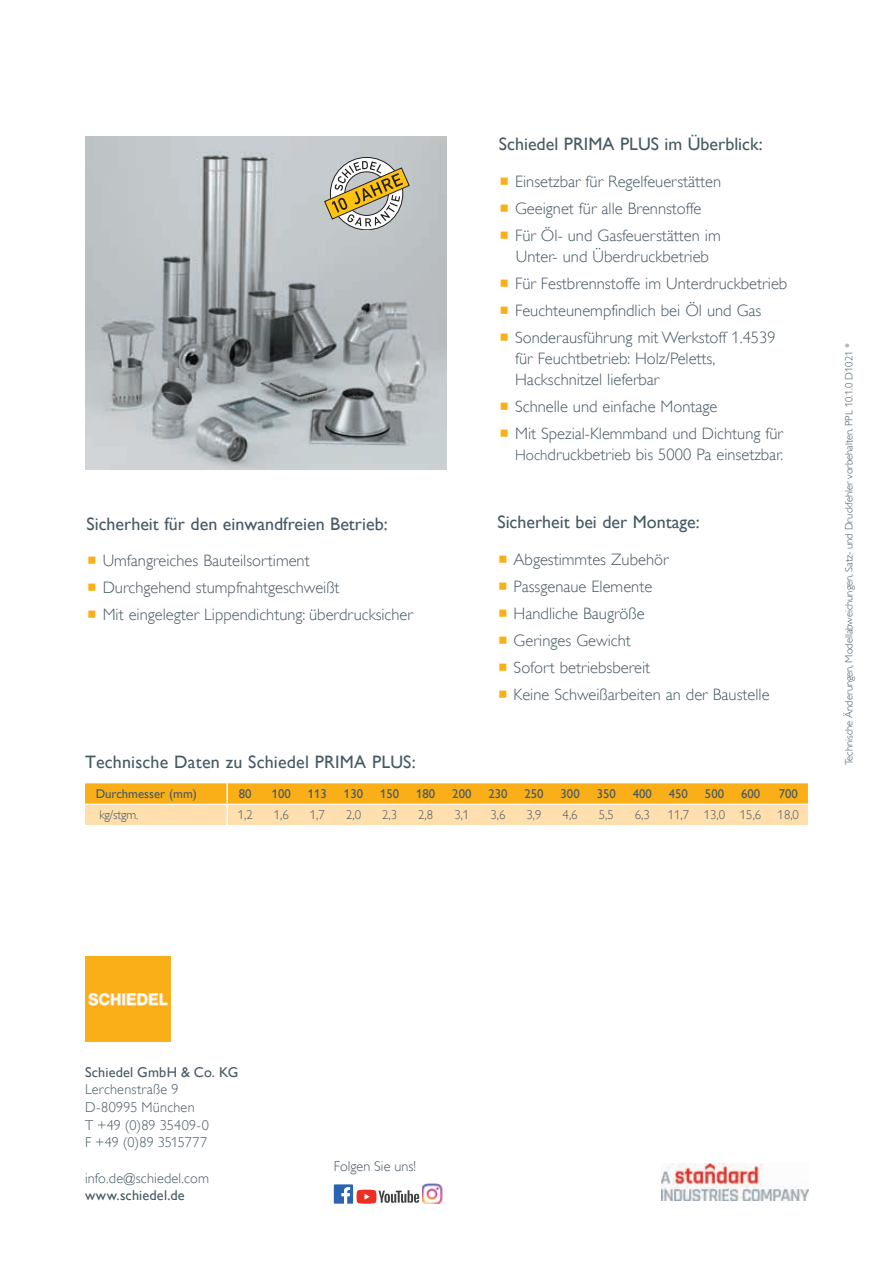
<style>
.page{position:relative;width:893px;height:1263px;background:#fff}
.page>*{position:absolute;margin:0;border:0;box-sizing:border-box;transform-origin:0 0}
.t1{font:18px "Gill Alt One";color:#465a64}
.t2{font:300 16.5px/21px "Gill Alt One";color:#465a64;text-align:center}
.t3{font:300 14.25px/17.7px "Gill Alt One";letter-spacing:.01em;color:#465a64}
.t4{font:14.25px "Gill Alt One";letter-spacing:.01em;color:#465a64}
.t5{font:12.75px "Gill Alt One";color:#465a64}
.t6{font:300 12.75px "Gill Alt One";letter-spacing:-.01em;color:#465a64}
.t7{font:300 10.5px "Gill Alt One";color:#465a64}
.s1{color:#faaf18}
.s2{font-size:15px}
</style>
<div class="page">
<img style="left:85px;top:136px;width:361px;height:334px">
<svg style="left:325px;top:157px;width:84px;height:73px"></svg>
<svg style="left:85px;top:783px;width:723px;height:42px;background:#fbc764"></svg>
<hr style="left:226px;top:783px;width:2px;height:21px;background:#fff">
<hr style="left:226px;top:805px;width:2px;height:20px;background:#fff">
<hr style="left:85px;top:804px;width:142px;height:1px;background:#fff">
<hr style="left:227px;top:804px;width:36px;height:1px;background:#fff">
<hr style="left:263px;top:804px;width:36px;height:1px;background:#fff">
<hr style="left:299px;top:804px;width:36px;height:1px;background:#fff">
<hr style="left:335px;top:804px;width:37px;height:1px;background:#fff">
<hr style="left:372px;top:804px;width:36px;height:1px;background:#fff">
<hr style="left:408px;top:804px;width:36px;height:1px;background:#fff">
<hr style="left:444px;top:804px;width:36px;height:1px;background:#fff">
<hr style="left:480px;top:804px;width:36px;height:1px;background:#fff">
<hr style="left:516px;top:804px;width:36px;height:1px;background:#fff">
<hr style="left:552px;top:804px;width:36px;height:1px;background:#fff">
<hr style="left:588px;top:804px;width:36px;height:1px;background:#fff">
<hr style="left:624px;top:804px;width:36px;height:1px;background:#fff">
<hr style="left:660px;top:804px;width:36px;height:1px;background:#fff">
<hr style="left:696px;top:804px;width:37px;height:1px;background:#fff">
<hr style="left:733px;top:804px;width:36px;height:1px;background:#fff">
<hr style="left:769px;top:804px;width:39px;height:1px;background:#fff">
<img style="left:85px;top:957px;width:85px;height:85px">
<img style="left:661px;top:1163px;width:148px;height:37px">
<img style="left:422px;top:1184px;width:21px;height:20px">
<svg style="left:334px;top:1184px;width:85px;height:20px"></svg>
<p class="t1" style="left:87px;top:513px;width:303px">Sicherheit für den einwandfreien Betrieb:</p>
<p class="t2" style="left:87px;top:550px;width:225px"><span class="s1">▪</span> Umfangreiches Bauteilsortiment</p>
<p class="t2" style="left:87px;top:577px;width:255px"><span class="s1">▪</span> Durchgehend stumpfnahtgeschweißt</p>
<p class="t2" style="left:87px;top:604px;width:328px"><span class="s1">▪</span> Mit eingelegter Lippendichtung: überdrucksicher</p>
<p class="t1" style="left:499px;top:133px;width:265px">Schiedel PRIMA PLUS im Überblick:</p>
<p class="t2" style="left:499px;top:170px;width:224px"><span class="s1">▪</span> Einsetzbar für Regelfeuerstätten</p>
<p class="t2" style="left:499px;top:197px;width:204px"><span class="s1">▪</span> Geeignet für alle Brennstoffe</p>
<p class="t2" style="left:499px;top:224px;width:223px"><span class="s1">▪</span> Für Öl- und Gasfeuerstätten im<br>Unter- und Überdruckbetrieb</p>
<p class="t2" style="left:499px;top:272px;width:290px"><span class="s1">▪</span> Für Festbrennstoffe im Unterdruckbetrieb</p>
<p class="t2" style="left:499px;top:299px;width:264px"><span class="s1">▪</span> Feuchteunempfindlich bei Öl und Gas</p>
<p class="t2" style="left:515px;top:326px;width:262px;text-align:left;text-indent:-16px"><span class="s1">▪</span> Sonderausführung mit Werkstoff 1.4539 für Feuchtbetrieb: Holz/Peletts,<br>Hackschnitzel lieferbar</p>
<p class="t2" style="left:499px;top:395px;width:220px"><span class="s1">▪</span> Schnelle und einfache Montage</p>
<p class="t2" style="left:499px;top:422px;width:286px;text-align:right"><span class="s1">▪</span> Mit Spezial-Klemmband und Dichtung für<br><span class="s2">Hoch</span>druckbetrieb bis 5000 Pa einsetzbar.</p>
<p class="t1" style="left:497px;top:512px;width:204px">Sicherheit bei der Montage:</p>
<p class="t2" style="left:497px;top:549px;width:173px"><span class="s1">▪</span> Abgestimmtes Zubehör</p>
<p class="t2" style="left:497px;top:576px;width:156px"><span class="s1">▪</span> Passgenaue Elemente</p>
<p class="t2" style="left:497px;top:603px;width:149px"><span class="s1">▪</span> Handliche Baugröße</p>
<p class="t2" style="left:497px;top:630px;width:135px"><span class="s1">▪</span> Geringes Gewicht</p>
<p class="t2" style="left:497px;top:657px;width:154px"><span class="s1">▪</span> Sofort betriebsbereit</p>
<p class="t2" style="left:497px;top:684px;width:274px"><span class="s1">▪</span> Keine Schweißarbeiten an der Baustelle</p>
<p class="t1" style="left:85px;top:751px;width:332px">Technische Daten zu Schiedel PRIMA PLUS:</p>
<p class="t5" style="left:96px;top:786px;width:103px">Durchmesser (mm)</p>
<p class="t5" style="left:239px;top:786px;width:14px">80</p>
<p class="t5" style="left:272px;top:786px;width:21px">100</p>
<p class="t5" style="left:308px;top:786px;width:21px">113</p>
<p class="t5" style="left:344px;top:786px;width:21px">130</p>
<p class="t5" style="left:380px;top:786px;width:21px">150</p>
<p class="t5" style="left:416px;top:786px;width:21px">180</p>
<p class="t5" style="left:452px;top:786px;width:21px">200</p>
<p class="t5" style="left:488px;top:786px;width:21px">230</p>
<p class="t5" style="left:524px;top:786px;width:21px">250</p>
<p class="t5" style="left:561px;top:786px;width:21px">300</p>
<p class="t5" style="left:597px;top:786px;width:21px">350</p>
<p class="t5" style="left:633px;top:786px;width:21px">400</p>
<p class="t5" style="left:669px;top:786px;width:21px">450</p>
<p class="t5" style="left:705px;top:786px;width:21px">500</p>
<p class="t5" style="left:741px;top:786px;width:21px">600</p>
<p class="t5" style="left:779px;top:786px;width:21px">700</p>
<p class="t6" style="left:99px;top:807px;width:41px">kg/stgm.</p>
<p class="t6" style="left:238px;top:807px;width:17px">1,2</p>
<p class="t6" style="left:274px;top:807px;width:17px">1,6</p>
<p class="t6" style="left:310px;top:807px;width:17px">1,7</p>
<p class="t6" style="left:346px;top:807px;width:17px">2,0</p>
<p class="t6" style="left:382px;top:807px;width:17px">2,3</p>
<p class="t6" style="left:418px;top:807px;width:17px">2,8</p>
<p class="t6" style="left:454px;top:807px;width:17px">3,1</p>
<p class="t6" style="left:490px;top:807px;width:17px">3,6</p>
<p class="t6" style="left:526px;top:807px;width:17px">3,9</p>
<p class="t6" style="left:563px;top:807px;width:17px">4,6</p>
<p class="t6" style="left:599px;top:807px;width:17px">5,5</p>
<p class="t6" style="left:635px;top:807px;width:17px">6,3</p>
<p class="t6" style="left:668px;top:807px;width:95px">11,7 13,0 15,6</p>
<p class="t6" style="left:778px;top:807px;width:23px">18,0</p>
<p class="t7" style="left:843px;top:765px;width:424px;rotate:-90deg">Technische Änderungen, Modellabweichungen, Satz- und Druckfehler vorbehalten. PPL 10.1.0 D1021 *</p>
<p class="t4" style="left:85px;top:1063px;width:155px">Schiedel GmbH &amp; Co. KG</p>
<p class="t3" style="left:85px;top:1080px;width:125px">Lerchenstraße 9<br>D-80995 München<br>T +49 (0)89 35409-0<br>F +49 (0)89 3515777</p>
<p class="t3" style="left:85px;top:1169px;width:126px">info.de@schiedel.com</p>
<p class="t4" style="left:85px;top:1187px;width:101px">www.schiedel.de</p>
<p class="t3" style="left:334px;top:1158px;width:84px">Folgen Sie uns!</p>
</div>
